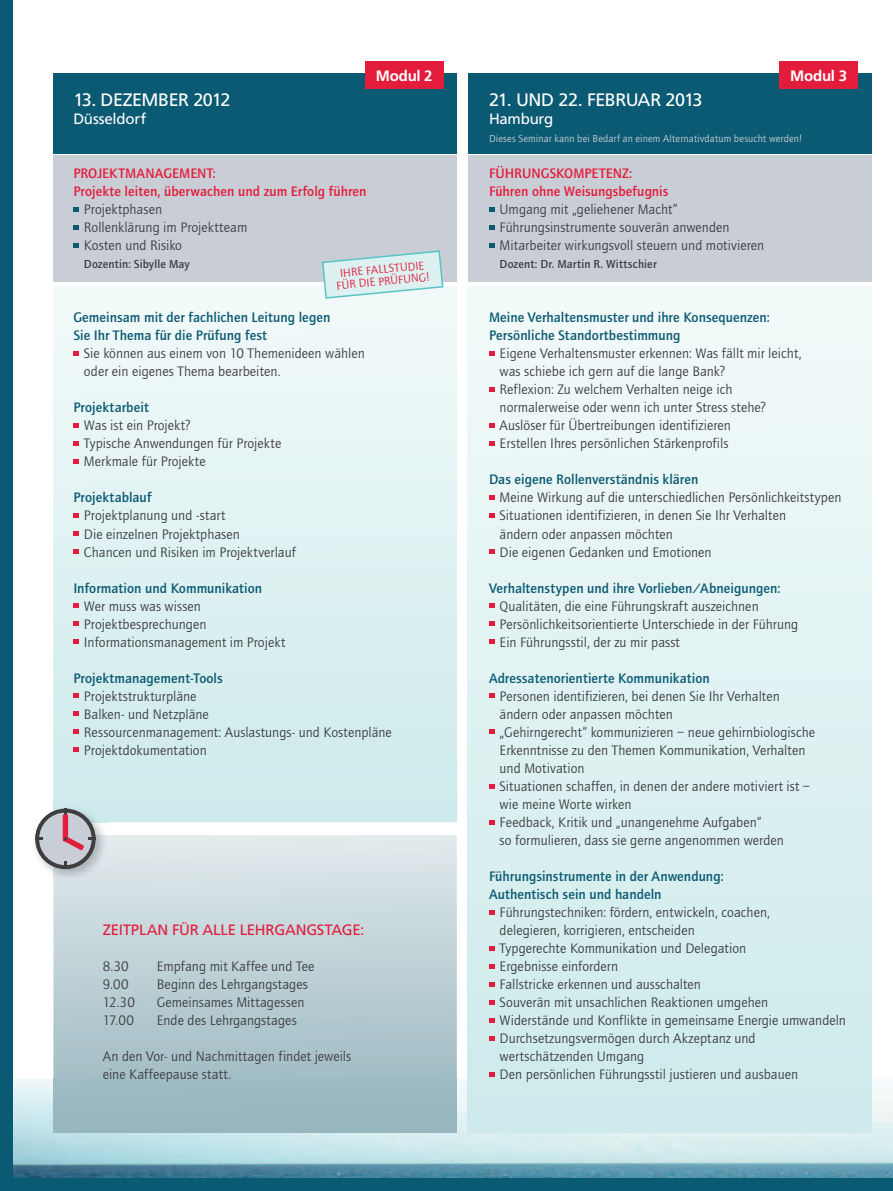
<style>
.page{position:relative;width:893px;height:1191px;background:#fff}
.page>*{position:absolute;margin:0;border:0;box-sizing:border-box;transform-origin:0 0}
.t1{font:18px "Frutiger LT";letter-spacing:-.03em;color:#fff}
.t2{font:15px "Frutiger LT";letter-spacing:-.015em;color:#e41c3b}
.t3{font:15px "Frutiger LT";letter-spacing:-.015em;color:#fff}
.t4{font:700 15px "Frutiger LT";letter-spacing:-.015em;color:#fff}
.t5{font:14.25px/18px "Quay Sans EF";letter-spacing:.005em;color:#3e3e3f}
.t6{font:500 14.25px/18px "Quay Sans EF";letter-spacing:.005em;color:#0b5a73}
.t7{font:500 14.25px/18px "Quay Sans EF";letter-spacing:.005em;color:#e41c3b}
.t8{font:500 12px "Quay Sans EF";letter-spacing:.01em;color:#3e3e3f}
.t9{font:12px/12px "Quay Sans EF";color:#e41c3b;text-align:center}
.t10{font:10.5px "Quay Sans EF";letter-spacing:.015em;color:#c9cdd5}
</style>
<div class="page">
<img style="left:13px;top:1078px;width:880px;height:100px">
<div style="left:0;top:1178px;width:893px;height:13px;background:#0b5a73"></div>
<div style="left:0;top:0;width:13px;height:1191px;background:#0b5a73"></div>
<div style="left:468px;top:286px;width:404px;height:792px;background:linear-gradient(to bottom,#f3fafa,#cfeaec)"></div>
<div style="left:468px;top:1078px;width:404px;height:54px;background:#ceeaec"></div>
<div style="left:468px;top:156px;width:404px;height:126px;background:#c9cdd5"></div>
<div style="left:468px;top:72px;width:404px;height:81px;background:#0b5a73"></div>
<svg style="left:489px;top:207px;width:6px;height:5px"></svg>
<svg style="left:489px;top:225px;width:6px;height:5px"></svg>
<svg style="left:489px;top:243px;width:6px;height:5px"></svg>
<svg style="left:489px;top:351px;width:6px;height:5px"></svg>
<svg style="left:489px;top:387px;width:6px;height:5px"></svg>
<svg style="left:489px;top:423px;width:6px;height:5px"></svg>
<svg style="left:489px;top:441px;width:6px;height:5px"></svg>
<svg style="left:489px;top:495px;width:6px;height:5px"></svg>
<svg style="left:489px;top:513px;width:6px;height:5px"></svg>
<svg style="left:489px;top:549px;width:6px;height:5px"></svg>
<svg style="left:489px;top:603px;width:6px;height:5px"></svg>
<svg style="left:489px;top:621px;width:6px;height:5px"></svg>
<svg style="left:489px;top:639px;width:6px;height:5px"></svg>
<svg style="left:489px;top:693px;width:6px;height:5px"></svg>
<svg style="left:489px;top:729px;width:6px;height:5px"></svg>
<svg style="left:489px;top:783px;width:6px;height:5px"></svg>
<svg style="left:489px;top:819px;width:6px;height:5px"></svg>
<svg style="left:489px;top:909px;width:6px;height:5px"></svg>
<svg style="left:489px;top:945px;width:6px;height:5px"></svg>
<svg style="left:489px;top:963px;width:6px;height:5px"></svg>
<svg style="left:489px;top:981px;width:6px;height:5px"></svg>
<svg style="left:489px;top:999px;width:6px;height:5px"></svg>
<svg style="left:489px;top:1017px;width:6px;height:5px"></svg>
<svg style="left:489px;top:1035px;width:6px;height:5px"></svg>
<svg style="left:489px;top:1071px;width:6px;height:5px"></svg>
<svg style="left:53px;top:286px;width:404px;height:536px"></svg>
<div style="left:53px;top:156px;width:404px;height:126px;background:#c9cdd5"></div>
<div style="left:53px;top:72px;width:404px;height:81px;background:#0b5a73"></div>
<svg style="left:73px;top:207px;width:6px;height:5px"></svg>
<svg style="left:73px;top:225px;width:6px;height:5px"></svg>
<svg style="left:73px;top:243px;width:6px;height:5px"></svg>
<svg style="left:73px;top:351px;width:6px;height:5px"></svg>
<svg style="left:73px;top:423px;width:6px;height:5px"></svg>
<svg style="left:73px;top:441px;width:6px;height:5px"></svg>
<svg style="left:73px;top:459px;width:6px;height:5px"></svg>
<svg style="left:73px;top:513px;width:6px;height:5px"></svg>
<svg style="left:73px;top:531px;width:6px;height:5px"></svg>
<svg style="left:73px;top:549px;width:6px;height:5px"></svg>
<svg style="left:73px;top:603px;width:6px;height:5px"></svg>
<svg style="left:73px;top:621px;width:6px;height:5px"></svg>
<svg style="left:73px;top:639px;width:6px;height:5px"></svg>
<svg style="left:73px;top:693px;width:6px;height:5px"></svg>
<svg style="left:73px;top:711px;width:6px;height:5px"></svg>
<svg style="left:73px;top:729px;width:6px;height:5px"></svg>
<svg style="left:73px;top:747px;width:6px;height:5px"></svg>
<svg style="left:53px;top:835px;width:404px;height:243px"></svg>
<div style="left:53px;top:1078px;width:404px;height:54px;background:#9ab8c0"></div>
<img style="left:53px;top:804px;width:55px;height:18px">
<img style="left:53px;top:835px;width:55px;height:46px">
<svg style="left:35px;top:808px;width:61px;height:61px"></svg>
<div style="left:365px;top:61px;width:78px;height:28px;background:#e41c3b"></div>
<div style="left:779px;top:61px;width:79px;height:28px;background:#e41c3b"></div>
<svg style="left:322px;top:250px;width:121px;height:49px"></svg>
<p class="t1" style="left:73px;top:89px;width:159px">13. DEZEMBER 2012</p>
<p class="t3" style="left:73px;top:110px;width:74px">Düsseldorf</p>
<p class="t4" style="left:376px;top:67px;width:58px">Modul 2</p>
<p class="t4" style="left:790px;top:67px;width:58px">Modul 3</p>
<p class="t1" style="left:489px;top:89px;width:215px">21. UND 22. FEBRUAR 2013</p>
<p class="t3" style="left:489px;top:110px;width:66px">Hamburg</p>
<p class="t10" style="left:489px;top:133px;width:315px">Dieses Seminar kann bei Bedarf an einem Alternativdatum besucht werden!</p>
<p class="t7" style="left:73px;top:165px;width:295px">PROJEKTMANAGEMENT:<br>Projekte leiten, überwachen und zum Erfolg führen</p>
<p class="t5" style="left:84px;top:201px;width:165px">Projektphasen<br>Rollenklärung im Projektteam<br>Kosten und Risiko</p>
<p class="t8" style="left:84px;top:258px;width:107px">Dozentin: Sibylle May</p>
<p class="t9" style="left:335px;top:268px;width:95px;rotate:-6deg">IHRE FALLSTUDIE<br>FÜR DIE PRÜFUNG!</p>
<p class="t6" style="left:73px;top:309px;width:258px">Gemeinsam mit der fachlichen Leitung legen<br>Sie Ihr Thema für die Prüfung fest</p>
<p class="t5" style="left:84px;top:345px;width:282px">Sie können aus einem von 10 Themenideen wählen oder ein eigenes Thema bearbeiten.</p>
<p class="t6" style="left:73px;top:399px;width:77px">Projektarbeit</p>
<p class="t5" style="left:84px;top:417px;width:199px">Was ist ein Projekt?<br>Typische Anwendungen für Projekte<br>Merkmale für Projekte</p>
<p class="t6" style="left:73px;top:489px;width:79px">Projektablauf</p>
<p class="t5" style="left:84px;top:507px;width:213px">Projektplanung und -start<br>Die einzelnen Projektphasen<br>Chancen und Risiken im Projektverlauf</p>
<p class="t6" style="left:73px;top:579px;width:190px">Information und Kommunikation</p>
<p class="t5" style="left:84px;top:597px;width:203px">Wer muss was wissen<br>Projektbesprechungen<br>Informationsmanagement im Projekt</p>
<p class="t6" style="left:73px;top:669px;width:151px">Projektmanagement-Tools</p>
<p class="t5" style="left:84px;top:687px;width:309px">Projektstrukturpläne<br>Balken- und Netzpläne<br>Ressourcenmanagement: Auslastungs- und Kostenpläne<br>Projektdokumentation</p>
<p class="t2" style="left:103px;top:920px;width:263px">ZEITPLAN FÜR ALLE LEHRGANGSTAGE:</p>
<p class="t5" style="left:103px;top:957px;width:27px">8.30</p>
<p class="t5" style="left:157px;top:957px;width:159px">Empfang mit Kaffee und Tee</p>
<p class="t5" style="left:103px;top:975px;width:27px">9.00</p>
<p class="t5" style="left:157px;top:975px;width:153px">Beginn des Lehrgangstages</p>
<p class="t5" style="left:103px;top:993px;width:34px">12.30</p>
<p class="t5" style="left:157px;top:993px;width:149px">Gemeinsames Mittagessen</p>
<p class="t5" style="left:103px;top:1011px;width:33px">17.00</p>
<p class="t5" style="left:157px;top:1011px;width:142px">Ende des Lehrgangstages</p>
<p class="t5" style="left:103px;top:1047px;width:250px">An den Vor- und Nachmittagen findet jeweils eine Kaffeepause statt.</p>
<p class="t7" style="left:489px;top:165px;width:181px">FÜHRUNGSKOMPETENZ:<br>Führen ohne Weisungsbefugnis</p>
<p class="t5" style="left:500px;top:201px;width:266px">Umgang mit „geliehener Macht“<br>Führungsinstrumente souverän anwenden<br>Mitarbeiter wirkungsvoll steuern und motivieren</p>
<p class="t8" style="left:500px;top:258px;width:158px">Dozent: Dr. Martin R. Wittschier</p>
<p class="t6" style="left:489px;top:309px;width:282px">Meine Verhaltensmuster und ihre Konsequenzen:<br>Persönliche Standortbestimmung</p>
<p class="t5" style="left:500px;top:345px;width:303px">Eigene Verhaltensmuster erkennen: Was fällt mir leicht, was schiebe ich gern auf die lange Bank?<br>Reflexion: Zu welchem Verhalten neige ich normalerweise oder wenn ich unter Stress stehe?<br>Auslöser für Übertreibungen identifizieren<br>Erstellen Ihres persönlichen Stärkenprofils</p>
<p class="t6" style="left:489px;top:471px;width:211px">Das eigene Rollenverständnis klären</p>
<p class="t5" style="left:500px;top:489px;width:343px">Meine Wirkung auf die unterschiedlichen Persönlichkeitstypen Situationen identifizieren, in denen Sie Ihr Verhalten<br>ändern oder anpassen möchten<br>Die eigenen Gedanken und Emotionen</p>
<p class="t6" style="left:489px;top:579px;width:293px">Verhaltenstypen und ihre Vorlieben/Abneigungen:</p>
<p class="t5" style="left:500px;top:597px;width:300px">Qualitäten, die eine Führungskraft auszeichnen<br>Persönlichkeitsorientierte Unterschiede in der Führung<br>Ein Führungsstil, der zu mir passt</p>
<p class="t6" style="left:489px;top:669px;width:222px">Adressatenorientierte Kommunikation</p>
<p class="t5" style="left:500px;top:687px;width:317px">Personen identifizieren, bei denen Sie Ihr Verhalten ändern oder anpassen möchten<br>„Gehirngerecht“ kommunizieren – neue gehirnbiologische Erkenntnisse zu den Themen Kommunikation, Verhalten und Motivation<br>Situationen schaffen, in denen der andere motiviert ist – wie meine Worte wirken<br>Feedback, Kritik und „unangenehme Aufgaben“<br>so formulieren, dass sie gerne angenommen werden</p>
<p class="t6" style="left:489px;top:867px;width:236px">Führungsinstrumente in der Anwendung:<br>Authentisch sein und handeln</p>
<p class="t5" style="left:500px;top:903px;width:348px">Führungstechniken: fördern, entwickeln, coachen,<br>delegieren, korrigieren, entscheiden<br>Typgerechte Kommunikation und Delegation<br>Ergebnisse einfordern<br>Fallstricke erkennen und ausschalten<br>Souverän mit unsachlichen Reaktionen umgehen<br>Widerstände und Konflikte in gemeinsame Energie umwandeln Durchsetzungsvermögen durch Akzeptanz und wertschätzenden Umgang<br>Den persönlichen Führungsstil justieren und ausbauen</p>
</div>
